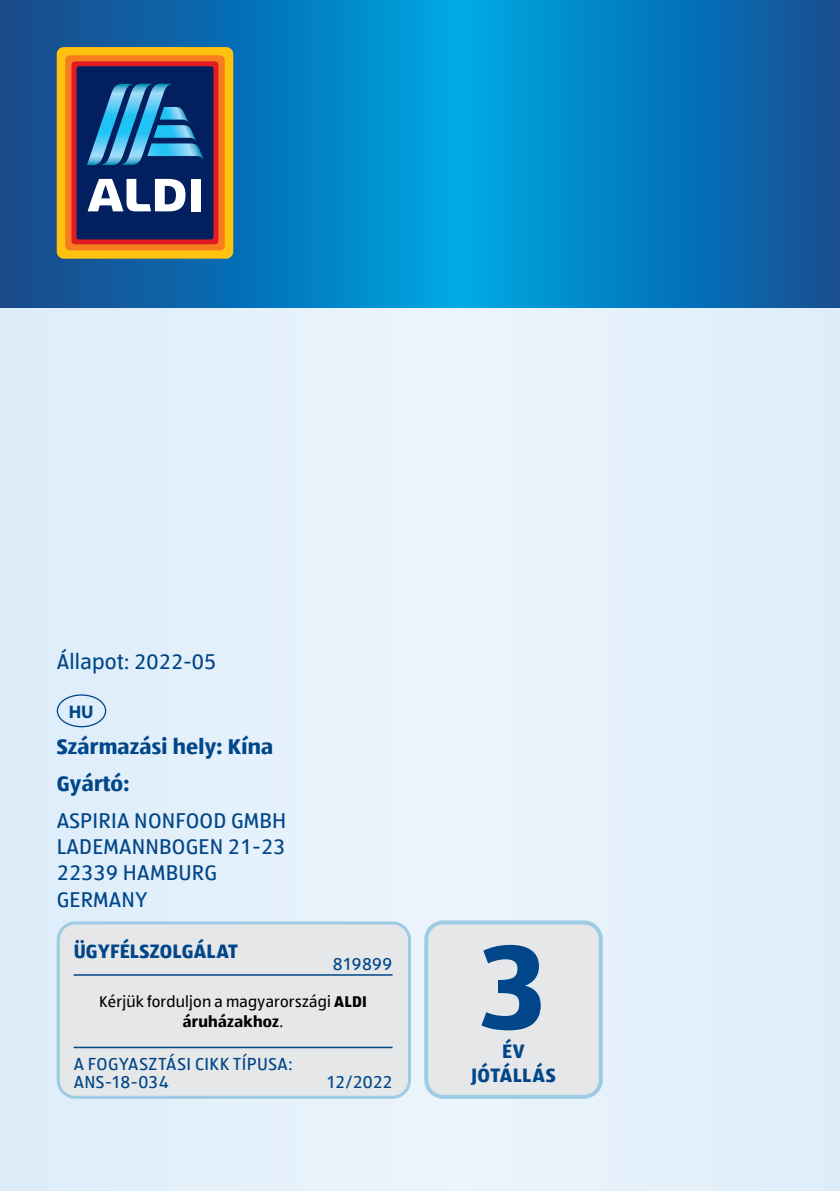
<style>
.page{position:relative;width:840px;height:1191px;background:#fff}
.page>*{position:absolute;margin:0;border:0;box-sizing:border-box;transform-origin:0 0}
.t1{font:700 124px "ALDISUED Office";color:#004689}
.t2{font:22px/26.4px "ALDISUED Office";letter-spacing:.01em;color:#004689}
.t3{font:700 22px/37.8px "ALDISUED Office";letter-spacing:.01em;color:#004689}
.t4{font:700 20px/24px "ALDISUED Office";letter-spacing:.015em;color:#004689;text-align:center}
.t5{font:700 18.2px "Myriad Pro";color:#004689}
.t6{font:18px/18px "ALDISUED Office";letter-spacing:.02em;color:#004689}
.t7{font:16px/20px "ALDISUED Office";letter-spacing:.015em;color:#000;text-align:center}
.s1{font-weight:700}
</style>
<div class="page">
<div style="left:0;top:278px;width:839px;height:913px;background:#e4f0fb"></div>
<div style="left:57px;top:694px;width:49px;height:33px;border:1px solid #004689;border-radius:50%"></div>
<svg style="left:0;top:0;width:839px;height:308px"></svg>
<div style="left:57px;top:47px;width:176px;height:212px;background:#ffc20e;border-radius:7px"></div>
<div style="left:65px;top:55px;width:160px;height:195px;background:#f57d20;border-radius:5px"></div>
<div style="left:71px;top:61px;width:147px;height:183px;background:#e11b22;border-radius:4px"></div>
<div style="left:76px;top:66px;width:137px;height:173px;background:#02205f;border-radius:3px"></div>
<div style="left:191px;top:179px;width:9px;height:32px;background:#fff"></div>
<svg style="left:88px;top:179px;width:97px;height:32px"></svg>
<svg style="left:87px;top:84px;width:116px;height:81px"></svg>
<div style="left:58px;top:923px;width:351px;height:174px;background:#e6e7e8;border-radius:17px"></div>
<div style="left:57px;top:921px;width:354px;height:177px;border:3px solid #9ecbe4;border-radius:17px"></div>
<hr style="left:74px;top:974px;width:318px;height:1px;background:#004689">
<hr style="left:74px;top:1046px;width:318px;height:2px;background:#004689">
<div style="left:426px;top:922px;width:174px;height:174px;background:#e6e7e8;border-radius:17px"></div>
<div style="left:424px;top:920px;width:178px;height:178px;border:4px solid #9ecbe4;border-radius:17px"></div>
<p class="t2" style="left:57px;top:648px;width:161px">Állapot: 2022-05</p>
<p class="t5" style="left:69px;top:699px;width:27px">HU</p>
<p class="t3" style="left:57px;top:726px;width:218px">Származási hely: Kína<br>Gyártó:</p>
<p class="t2" style="left:57px;top:806px;width:231px">ASPIRIA NONFOOD GMBH<br>LADEMANNBOGEN 21-23<br>22339 HAMBURG<br>GERMANY</p>
<p class="t4" style="left:74px;top:938px;width:166px">ÜGYFÉLSZOLGÁLAT</p>
<p class="t7" style="left:99px;top:991px;width:269px">Kérjük forduljon a magyarországi <span class="s1">ALDI áruházakhoz</span>.</p>
<p class="t6" style="left:332px;top:954px;width:61px">819899</p>
<p class="t6" style="left:74px;top:1054px;width:220px">A FOGYASZTÁSI CIKK TÍPUSA:<br>ANS-18-034</p>
<p class="t6" style="left:326px;top:1072px;width:68px">12/2022</p>
<h1 class="t1" style="left:479px;top:903px;width:70px">3</h1>
<p class="t4" style="left:471px;top:1038px;width:86px">ÉV<br>JÓTÁLLÁS</p>
</div>
